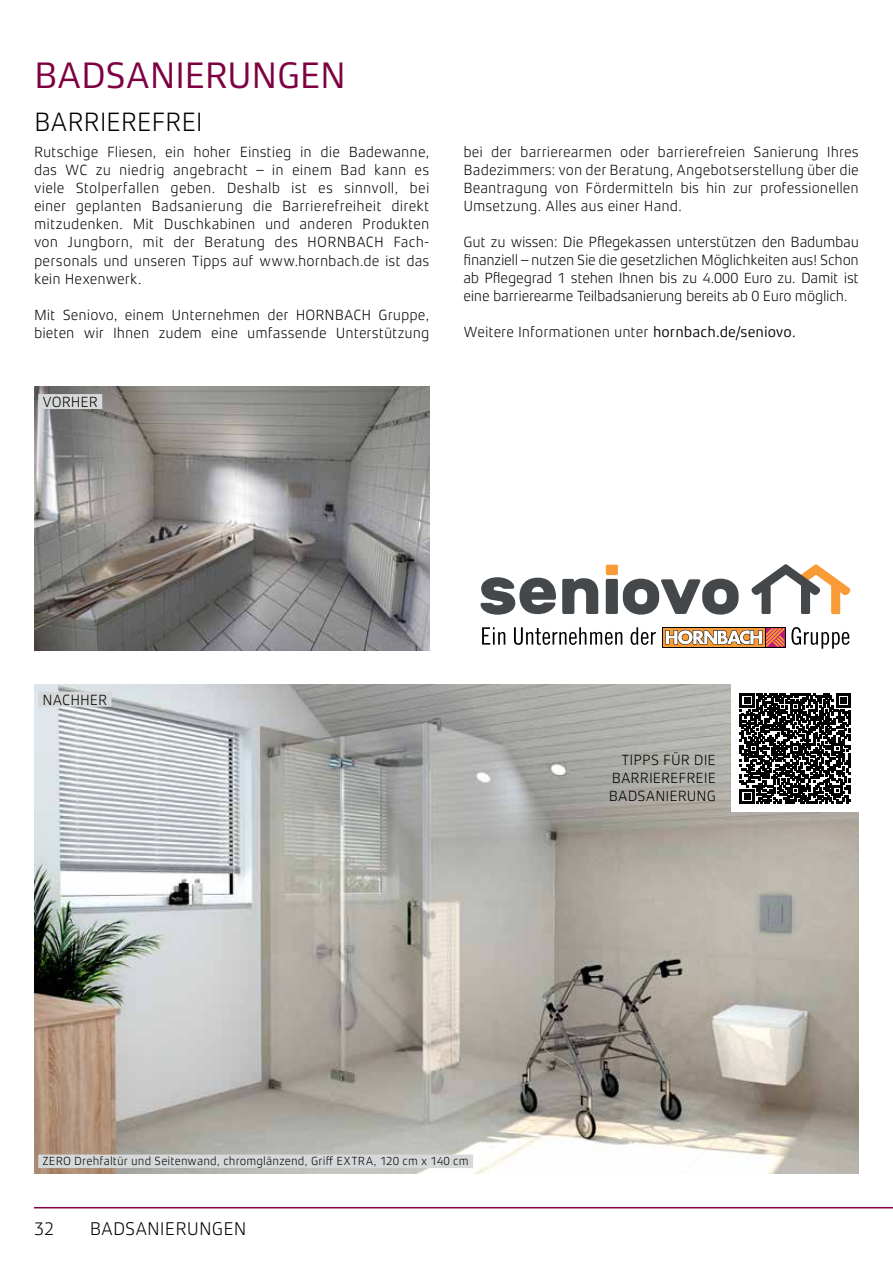
<style>
.page{position:relative;width:893px;height:1263px;background:#fff}
.page>*{position:absolute;margin:0;border:0;box-sizing:border-box;transform-origin:0 0}
.t1{font:37.5px "Xenois Sans Pro";letter-spacing:-.015em;color:#7e0041}
.t2{font:300 27px "Xenois Sans Pro";letter-spacing:-.01em;color:#000}
.t3{font:300 18.75px "Xenois Sans Pro";color:#000}
.t4{font:300 15px/18px "Xenois Sans Pro";letter-spacing:-.005em;color:#000;text-align:justify}
.t5{font:300 12px "Xenois Sans Pro";letter-spacing:.005em;color:#000}
.s1{font-weight:400}
</style>
<div class="page">
<hr style="left:34px;top:1207px;width:859px;height:1px;background:#7e0041">
<img style="left:34px;top:387px;width:395px;height:264px">
<svg style="left:662px;top:627px;width:123px;height:21px"></svg>
<div style="left:663px;top:628px;width:102px;height:18px;background:#f99c37"></div>
<svg style="left:665px;top:628px;width:119px;height:18px"></svg>
<svg style="left:480px;top:577px;width:76px;height:38px"></svg>
<svg style="left:562px;top:578px;width:36px;height:36px"></svg>
<svg style="left:606px;top:565px;width:133px;height:50px"></svg>
<svg style="left:751px;top:564px;width:99px;height:50px"></svg>
<svg style="left:482px;top:627px;width:23px;height:18px"></svg>
<svg style="left:514px;top:627px;width:108px;height:18px"></svg>
<svg style="left:631px;top:627px;width:25px;height:18px"></svg>
<svg style="left:791px;top:627px;width:58px;height:22px"></svg>
<img style="left:34px;top:685px;width:825px;height:489px">
<div style="left:731px;top:685px;width:128px;height:127px;background:#fff"></div>
<svg style="left:740px;top:693px;width:111px;height:111px"></svg>
<div style="left:38px;top:394px;width:64px;height:15px;background:#d6d8d9"></div>
<div style="left:38px;top:692px;width:74px;height:15px;background:#d6d8d9"></div>
<div style="left:38px;top:1154px;width:435px;height:14px;background:#d6d8d9"></div>
<h1 class="t1" style="left:34px;top:54px;width:313px">BADSANIERUNGEN</h1>
<h2 class="t2" style="left:34px;top:107px;width:170px">BARRIEREFREI</h2>
<p class="t4" style="left:34px;top:143px;width:397px">Rutschige Fliesen, ein hoher Einstieg in die Badewanne, das WC zu niedrig angebracht – in einem Bad kann es viele Stolperfallen geben. Deshalb ist es sinnvoll, bei einer geplanten Badsanierung die Barrierefreiheit direkt mitzudenken. Mit Duschkabinen und anderen Produkten von Jungborn, mit der Beratung des HORNBACH Fach‑ personals und unseren Tipps auf www.hornbach.de ist das kein Hexenwerk.</p>
<p class="t4" style="left:34px;top:305px;width:397px">Mit Seniovo, einem Unternehmen der HORNBACH Gruppe, bieten wir Ihnen zudem eine umfassende Unterstützung</p>
<p class="t4" style="left:43px;top:393px;width:57px">VORHER</p>
<p class="t4" style="left:463px;top:143px;width:397px">bei der barrierearmen oder barrierefreien Sanierung Ihres Badezimmers: von der Beratung, Angebotserstellung über die Beantragung von Fördermitteln bis hin zur professionellen Umsetzung. Alles aus einer Hand.</p>
<p class="t4" style="left:463px;top:233px;width:397px">Gut zu wissen: Die Pflegekassen unterstützen den Badumbau finanziell – nutzen Sie die gesetzlichen Möglichkeiten aus! Schon ab Pflegegrad 1 stehen Ihnen bis zu 4.000 Euro zu. Damit ist eine barrierearme Teilbadsanierung bereits ab 0 Euro möglich.</p>
<p class="t4" style="left:463px;top:323px;width:334px">Weitere Informationen unter <span class="s1">hornbach.de/seniovo.</span></p>
<p class="t4" style="left:43px;top:690px;width:66px">NACHHER</p>
<p class="t4" style="left:609px;top:750px;width:109px;text-indent:13px">TIPPS FÜR DIE BARRIEREFREIE BADSANIERUNG</p>
<p class="t5" style="left:43px;top:1154px;width:428px">ZERO Drehfaltür und Seitenwand, chromglänzend, Griff EXTRA, 120 cm x 140 cm</p>
<p class="t3" style="left:34px;top:1218px;width:22px">32</p>
<p class="t3" style="left:90px;top:1218px;width:158px">BADSANIERUNGEN</p>
</div>
